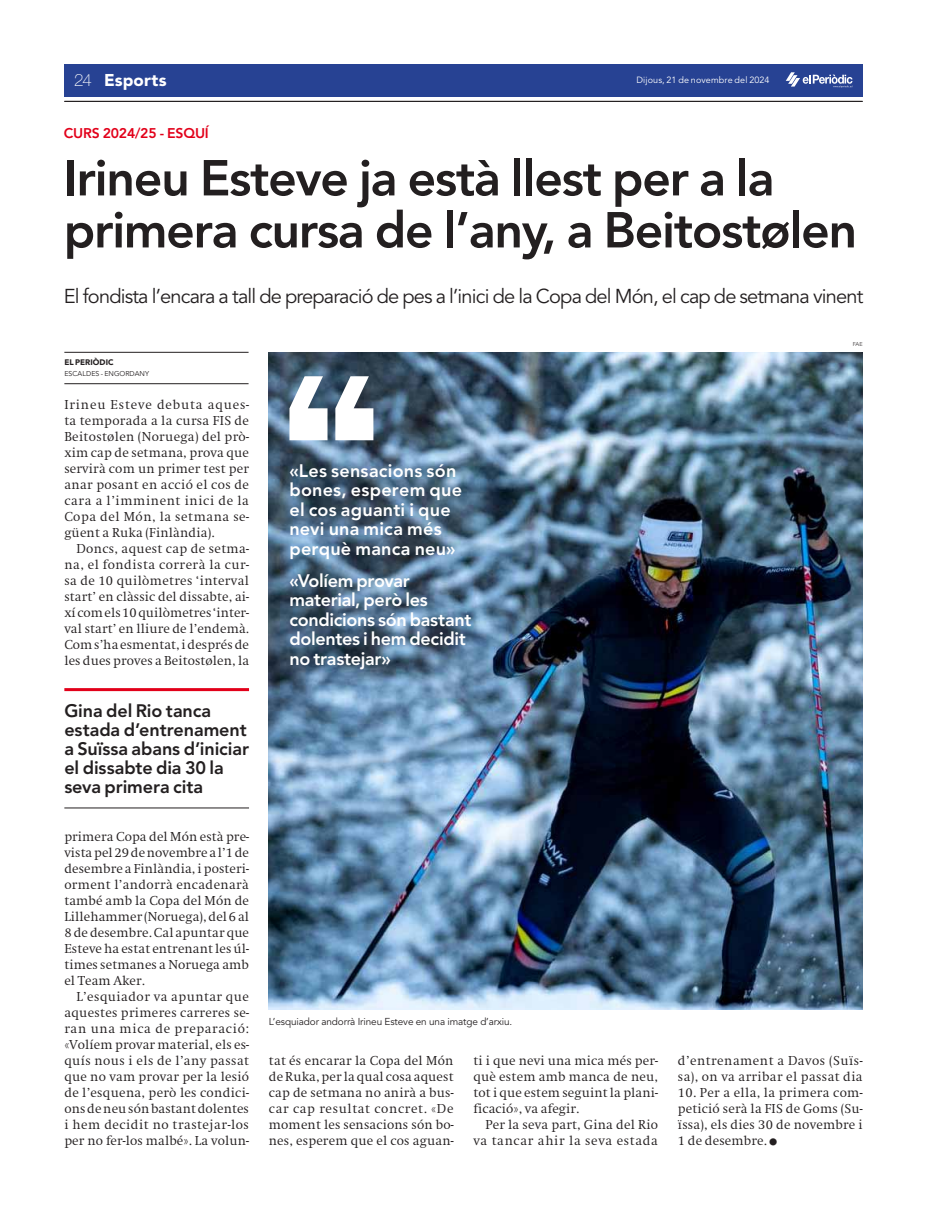
<style>
.page{position:relative;width:927px;height:1220px;background:#fff}
.page>*{position:absolute;margin:0;border:0;box-sizing:border-box;transform-origin:0 0}
.t1{font:800 50px/52px "Avenir LT Std";letter-spacing:-.025em;color:#231f20}
.t2{font:20px "Avenir LT Std";letter-spacing:-.04em;color:#231f20}
.t3{font:800 18px/19px "Avenir LT Std";letter-spacing:-.005em;color:#231f20}
.t4{font:800 18px/19.5px "Avenir LT Std";letter-spacing:-.01em;color:#fff}
.t5{font:800 18px/19.5px "Avenir LT Std";letter-spacing:.015em;color:#fff}
.t6{font:900 17px "Avenir LT Std";letter-spacing:.01em;color:#fff}
.t7{font:800 14px "Avenir LT Std";letter-spacing:-.015em;color:#e2001a}
.t8{font:300 12.5px/16px "Swift ND Std";letter-spacing:.01em;color:#231f20;text-align:justify}
.t9{font:300 12.5px/16px "Swift ND Std";letter-spacing:.035em;color:#231f20}
.t10{font:300 12.5px/16px "Swift ND Std";letter-spacing:.055em;color:#231f20;text-align:right}
.t11{font:10px "Avenir LT Std";letter-spacing:-.01em;color:#231f20}
.t12{font:9px "Avenir LT Std";letter-spacing:.015em;color:#fff}
.t13{font:900 8px "Avenir LT Std";letter-spacing:.005em;color:#231f20}
.t14{font:7px "Avenir LT Std";letter-spacing:.01em;color:#231f20}
.t15{font:300 5.5px "Avenir LT Std";color:#231f20}
.s1{font-family:"Helvetica Neue LT Std";font-weight:100}
</style>
<div class="page">
<div style="left:64px;top:64px;width:798px;height:32px;background:#274293"></div>
<svg style="left:785px;top:72px;width:67px;height:16px"></svg>
<hr style="left:64px;top:101px;width:798px;height:1px;background:#231f20">
<img style="left:269px;top:352px;width:593px;height:657px">
<hr style="left:64px;top:352px;width:184px;height:1px;background:#231f20">
<hr style="left:64px;top:383px;width:184px;height:1px;background:#231f20">
<svg style="left:289px;top:376px;width:84px;height:64px"></svg>
<hr style="left:64px;top:688px;width:185px;height:3px;background:#e2001a">
<hr style="left:64px;top:808px;width:185px;height:1px;background:#231f20">
<h3 class="t6" style="left:74px;top:70px;width:94px"><span class="s1">24</span> Esports</h3>
<p class="t12" style="left:636px;top:75px;width:135px">Dijous, 21 de novembre del 2024</p>
<p class="t7" style="left:64px;top:125px;width:146px">CURS 2024/25 - ESQUÍ</p>
<h1 class="t1" style="left:64px;top:152px;width:795px">Irineu Esteve ja està llest per a la primera cursa de l’any, a Beitostølen</h1>
<h2 class="t2" style="left:64px;top:284px;width:801px">El fondista l’encara a tall de preparació de pes a l’inici de la Copa del Món, el cap de setmana vinent</h2>
<p class="t13" style="left:64px;top:358px;width:51px">EL PERIÒDIC</p>
<p class="t14" style="left:64px;top:370px;width:86px">ESCALDES - ENGORDANY</p>
<p class="t8" style="left:64px;top:397px;width:186px">Irineu Esteve debuta aques&shy;ta temporada a la cursa FIS de Beitostølen (Noruega) del prò&shy;xim cap de setmana, prova que servirà com un primer test per anar posant en acció el cos de cara a l’imminent inici de la Copa del Món, la setmana se&shy;güent a Ruka (Finlàndia).</p>
<p class="t8" style="left:64px;top:541px;width:186px;text-indent:12px">Doncs, aquest cap de setma&shy;na, el fondista correrà la cur&shy;sa de 10 quilòmetres ‘interval start’ en clàssic del dissabte, ai&shy;xí com els 10 quilòmetres ‘inter&shy;val start’ en lliure de l’endemà.<br>Com s’ha esmentat, i després de les dues proves a Beitostølen, la</p>
<h3 class="t3" style="left:64px;top:701px;width:186px">Gina del Rio tanca estada d’entrenament a Suïssa abans d’iniciar el dissabte dia 30 la seva primera cita</h3>
<p class="t8" style="left:64px;top:829px;width:186px">primera Copa del Món està pre&shy;vista pel 29 de novembre a l’1 de desembre a Finlàndia, i posteri&shy;orment l’andorrà encadenarà també amb la Copa del Món de Lillehammer (Noruega), del 6 al 8 de desembre. Cal apuntar que Esteve ha estat entrenant les úl&shy;times setmanes a Noruega amb el Team Aker.</p>
<p class="t8" style="left:64px;top:989px;width:186px;text-indent:12px">L’esquiador va apuntar que aquestes primeres carreres se&shy;ran una mica de preparació: «Volíem provar material, els es&shy;quís nous i els de l’any passat que no vam provar per la lesió de l’esquena, però les condici&shy;ons de neu són bastant dolentes i hem decidit no trastejar-los per no fer-los malbé». La volun-</p>
<h3 class="t5" style="left:289px;top:461px;width:174px">«Les sensacions són bones, esperem que el cos aguanti i que nevi una mica més perquè manca neu»</h3>
<h3 class="t4" style="left:289px;top:571px;width:183px">«Volíem provar material, però les condicions són bastant dolentes i hem decidit no trastejar»</h3>
<p class="t15" style="left:852px;top:341px;width:11px">FAE</p>
<p class="t11" style="left:269px;top:1015px;width:245px">L’esquiador andorrà Irineu Esteve en una imatge d’arxiu.</p>
<p class="t8" style="left:269px;top:1053px;width:186px">tat és encarar la Copa del Món de Ruka, per la qual cosa aquest cap de setmana no anirà a bus&shy;car cap resultat concret. «De moment les sensacions són bo&shy;nes, esperem que el cos aguan-</p>
<p class="t8" style="left:473px;top:1053px;width:186px">ti i que nevi una mica més per&shy;què estem amb manca de neu, tot i que estem seguint la plani&shy;ficació», va afegir.</p>
<p class="t10" style="left:473px;top:1117px;width:186px">Per la seva part, Gina del Rio va tancar ahir la seva estada</p>
<p class="t9" style="left:678px;top:1053px;width:186px">d’entrenament a Davos (Suïs&shy;sa), on va arribar el passat dia</p>
<p class="t8" style="left:678px;top:1085px;width:186px">10. Per a ella, la primera com&shy;petició serà la FIS de Goms (Su&shy;ïssa), els dies 30 de novembre i 1 de desembre.</p>
</div>
